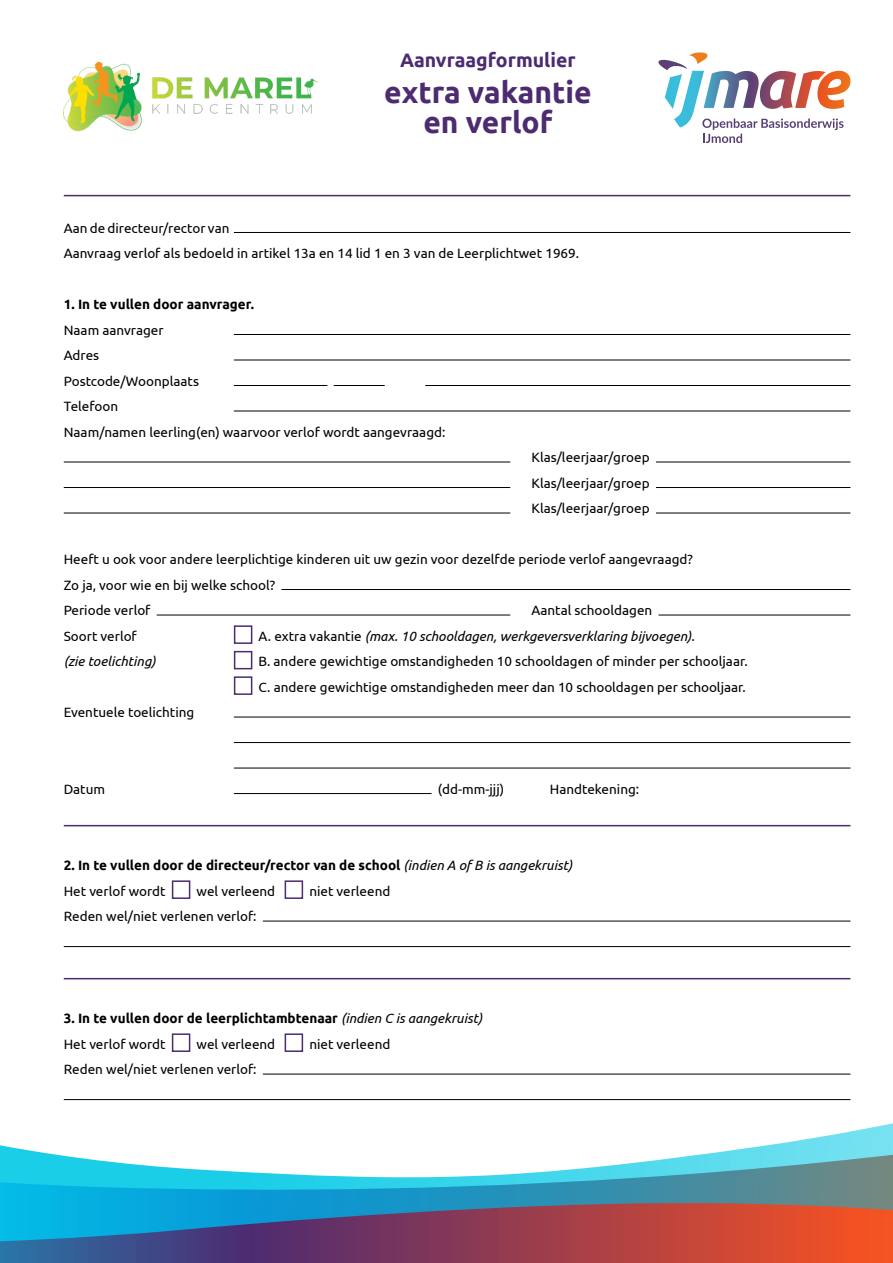
<style>
.page{position:relative;width:893px;height:1263px;background:#fff}
.page>*{position:absolute;margin:0;border:0;box-sizing:border-box;transform-origin:0 0}
.t1{font:700 30px/30px "Ubuntu";color:#4d2b71;text-align:center}
.t2{font:700 19.5px "Ubuntu";color:#4d2b71}
.t3{font:13.5px/25.5px "Ubuntu";color:#000}
.t4{font:700 13.5px/25.5px "Ubuntu";color:#000}
.t5{font:italic 13.5px "Ubuntu";color:#000}
.s1{font-style:normal}
.s2{font-weight:400;font-style:italic}
.s3{font-weight:400}
</style>
<div class="page">
<svg style="left:0;top:880px;width:893px;height:383px"></svg>
<svg style="left:658px;top:52px;width:192px;height:91px"></svg>
<hr style="left:64px;top:195px;width:786px;height:1px;background:#4d2b71">
<hr style="left:234px;top:232px;width:616px;height:1px;background:#000">
<hr style="left:234px;top:334px;width:616px;height:1px;background:#000">
<hr style="left:234px;top:360px;width:616px;height:1px;background:#000">
<hr style="left:234px;top:385px;width:93px;height:1px;background:#000">
<hr style="left:334px;top:385px;width:51px;height:1px;background:#000">
<hr style="left:425px;top:385px;width:425px;height:1px;background:#000">
<hr style="left:234px;top:411px;width:616px;height:1px;background:#000">
<hr style="left:64px;top:462px;width:446px;height:1px;background:#000">
<hr style="left:656px;top:462px;width:194px;height:1px;background:#000">
<hr style="left:64px;top:487px;width:446px;height:1px;background:#000">
<hr style="left:656px;top:487px;width:194px;height:1px;background:#000">
<hr style="left:64px;top:513px;width:446px;height:1px;background:#000">
<hr style="left:656px;top:513px;width:194px;height:1px;background:#000">
<hr style="left:281px;top:589px;width:569px;height:1px;background:#000">
<hr style="left:157px;top:615px;width:353px;height:1px;background:#000">
<hr style="left:658px;top:615px;width:192px;height:1px;background:#000">
<div style="left:234px;top:625px;width:18px;height:19px;border:2px solid #4d2b71"></div>
<div style="left:234px;top:651px;width:18px;height:18px;border:2px solid #4d2b71"></div>
<div style="left:234px;top:676px;width:18px;height:19px;border:2px solid #4d2b71"></div>
<hr style="left:234px;top:717px;width:616px;height:1px;background:#000">
<hr style="left:234px;top:742px;width:616px;height:1px;background:#000">
<hr style="left:234px;top:768px;width:616px;height:1px;background:#000">
<hr style="left:234px;top:793px;width:198px;height:1px;background:#000">
<hr style="left:64px;top:825px;width:786px;height:1px;background:#4d2b71">
<div style="left:172px;top:880px;width:18px;height:19px;border:2px solid #4d2b71"></div>
<div style="left:285px;top:880px;width:18px;height:19px;border:2px solid #4d2b71"></div>
<hr style="left:263px;top:921px;width:587px;height:1px;background:#000">
<hr style="left:64px;top:946px;width:786px;height:1px;background:#000">
<hr style="left:64px;top:978px;width:786px;height:1px;background:#4d2b71">
<div style="left:172px;top:1033px;width:18px;height:19px;border:2px solid #4d2b71"></div>
<div style="left:285px;top:1033px;width:18px;height:19px;border:2px solid #4d2b71"></div>
<hr style="left:263px;top:1074px;width:587px;height:1px;background:#000">
<hr style="left:64px;top:1099px;width:786px;height:1px;background:#000">
<img style="left:64px;top:62px;width:255px;height:70px">
<h2 class="t2" style="left:400px;top:48px;width:177px">Aanvraagformulier</h2>
<h1 class="t1" style="left:384px;top:77px;width:209px">extra vakantie en verlof</h1>
<p class="t3" style="left:64px;top:215px;width:517px">Aan de directeur/rector van<br>Aanvraag verlof als bedoeld in artikel 13a en 14 lid 1 en 3 van de Leerplichtwet 1969.</p>
<p class="t4" style="left:64px;top:291px;width:192px">1. In te vullen door aanvrager.</p>
<p class="t3" style="left:64px;top:317px;width:383px">Naam aanvrager<br>Adres<br>Postcode/Woonplaats<br>Telefoon<br>Naam/namen leerling(en) waarvoor verlof wordt aangevraagd:</p>
<p class="t3" style="left:531px;top:444px;width:120px;text-align:justify">Klas/leerjaar/groep Klas/leerjaar/groep Klas/leerjaar/groep</p>
<p class="t3" style="left:64px;top:546px;width:631px">Heeft u ook voor andere leerplichtige kinderen uit uw gezin voor dezelfde periode verlof aangevraagd?<br>Zo ja, voor wie en bij welke school?<br>Periode verlof</p>
<p class="t3" style="left:531px;top:597px;width:122px">Aantal schooldagen</p>
<p class="t3" style="left:64px;top:623px;width:75px">Soort verlof</p>
<p class="t5" style="left:259px;top:628px;width:438px"><span class="s1">A. extra vakantie</span> (max. 10 schooldagen, werkgeversverklaring bijvoegen)<span class="s1">.</span></p>
<p class="t5" style="left:64px;top:653px;width:93px">(zie toelichting)</p>
<p class="t3" style="left:259px;top:648px;width:491px">B. andere gewichtige omstandigheden 10 schooldagen of minder per schooljaar.<br>C. andere gewichtige omstandigheden meer dan 10 schooldagen per schooljaar.</p>
<p class="t3" style="left:64px;top:699px;width:132px">Eventuele toelichting</p>
<p class="t3" style="left:64px;top:776px;width:43px">Datum</p>
<p class="t3" style="left:438px;top:776px;width:68px">(dd-mm-jjj)</p>
<p class="t3" style="left:550px;top:776px;width:91px">Handtekening:</p>
<p class="t4" style="left:64px;top:852px;width:510px">2. In te vullen door de directeur/rector van de school <span class="s2">(indien A of B is aangekruist)<br></span><span class="s3">Het verlof wordt</span></p>
<p class="t3" style="left:197px;top:878px;width:80px">wel verleend</p>
<p class="t3" style="left:309px;top:878px;width:83px">niet verleend</p>
<p class="t3" style="left:64px;top:903px;width:194px">Reden wel/niet verlenen verlof:</p>
<p class="t4" style="left:64px;top:1005px;width:420px">3. In te vullen door de leerplichtambtenaar <span class="s2">(indien C is aangekruist)<br></span><span class="s3">Het verlof wordt</span></p>
<p class="t3" style="left:197px;top:1031px;width:80px">wel verleend</p>
<p class="t3" style="left:309px;top:1031px;width:83px">niet verleend</p>
<p class="t3" style="left:64px;top:1056px;width:194px">Reden wel/niet verlenen verlof:</p>
</div>
